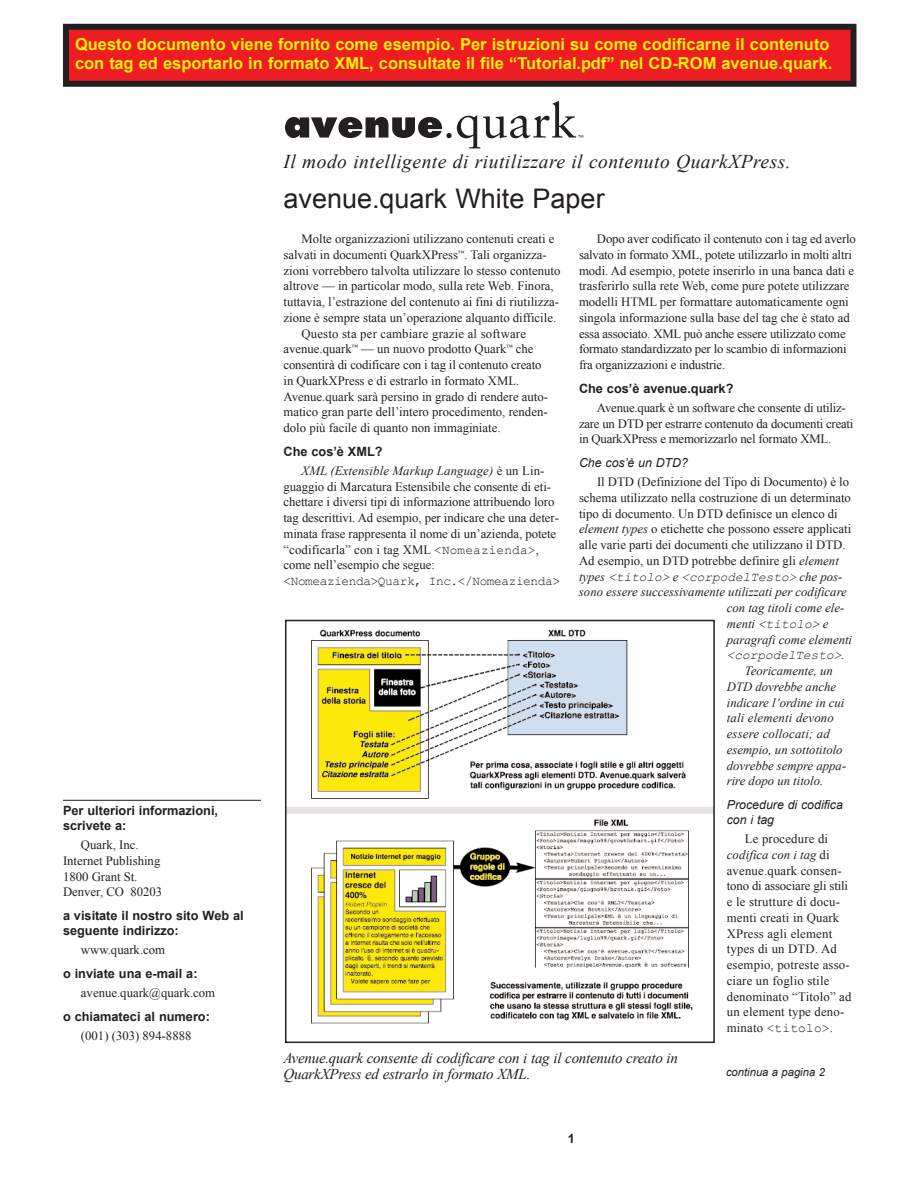
<style>
.page{position:relative;width:918px;height:1188px;background:#fff}
.page>*{position:absolute;margin:0;border:0;box-sizing:border-box;transform-origin:0 0}
.t1{font:27px "Arial";color:#231f20}
.t2{font:italic 19.5px "Times New Roman";letter-spacing:.025em;color:#231f20}
.t3{font:700 16.5px/19.8px "Arial";color:#fff101}
.t4{font:italic 15px/15.8px "Times New Roman";letter-spacing:-.015em;color:#231f20}
.t5{font:12.75px/15.8px "Times New Roman";color:#231f20}
.t6{font:italic 12.75px/15.8px "Times New Roman";color:#231f20;text-align:right}
.t7{font:700 12.75px/15px "Arial";color:#231f20}
.t8{font:italic 12.75px "Courier New";color:#231f20}
.t9{font:12.75px "Courier New";letter-spacing:-.03em;color:#231f20}
.t10{font:italic 12.3px/15px "Arial";color:#231f20}
.t11{font:italic 11.25px "Arial";color:#231f20}
.s1{font-style:italic}
.s2{font-family:"Courier New"}
.s3{font-family:"Times New Roman"}
</style>
<div class="page">
<hr style="left:63px;top:800px;width:198px;height:1px;background:#231f20">
<svg style="left:285px;top:101px;width:298px;height:48px"></svg>
<img style="left:288px;top:629px;width:424px;height:395px">
<div style="left:285px;top:620px;width:430px;height:423px;border:2px solid #231f20"></div>
<div style="left:66px;top:27px;width:788px;height:57px;background:#ee1d23"></div>
<div style="left:63px;top:24px;width:793px;height:63px;border:6px solid #231f20"></div>
<p class="t3" style="left:75px;top:34px;width:759px">Questo documento viene fornito come esempio. Per istruzioni su come codificarne il contenuto con tag ed esportarlo in formato XML, consultate il file “Tutorial.pdf” nel CD-ROM avenue.quark.</p>
<h2 class="t2" style="left:284px;top:151px;width:509px">Il modo intelligente di riutilizzare il contenuto QuarkXPress.</h2>
<p class="t7" style="left:63px;top:804px;width:157px">Per ulteriori informazioni, scrivete a:</p>
<p class="t5" style="left:63px;top:837px;width:101px;text-indent:18px">Quark, Inc.<br>Internet Publishing<br>1800 Grant St.<br>Denver, CO 80203</p>
<p class="t7" style="left:63px;top:909px;width:182px">a visitate il nostro sito Web al seguente indirizzo:</p>
<p class="t5" style="left:81px;top:942px;width:86px">www.quark.com</p>
<p class="t7" style="left:63px;top:966px;width:136px">o inviate una e-mail a:</p>
<p class="t5" style="left:81px;top:985px;width:136px">avenue.quark@quark.com</p>
<p class="t7" style="left:63px;top:1009px;width:149px">o chiamateci al numero:</p>
<p class="t5" style="left:81px;top:1028px;width:112px">(001) (303) 894-8888</p>
<h1 class="t1" style="left:284px;top:184px;width:323px">avenue.quark White Paper</h1>
<p class="t5" style="left:302px;top:231px;width:254px">Molte organizzazioni utilizzano contenuti creati e</p>
<p class="t5" style="left:284px;top:247px;width:265px">salvati in documenti QuarkXPress<sup>™</sup>. Tali organizza-</p>
<p class="t5" style="left:284px;top:263px;width:278px">zioni vorrebbero talvolta utilizzare lo stesso contenuto</p>
<p class="t5" style="left:284px;top:278px;width:272px">altrove — in particolar modo, sulla rete Web. Finora,</p>
<p class="t5" style="left:284px;top:294px;width:277px">tuttavia, l’estrazione del contenuto ai fini di riutilizza-</p>
<p class="t5" style="left:284px;top:310px;width:274px">zione è sempre stata un’operazione alquanto difficile.</p>
<p class="t5" style="left:301px;top:326px;width:226px">Questo sta per cambiare grazie al software</p>
<p class="t5" style="left:284px;top:341px;width:252px">avenue.quark<sup>™</sup> — un nuovo prodotto Quark<sup>™</sup> che</p>
<p class="t5" style="left:284px;top:357px;width:260px">consentirà di codificare con i tag il contenuto creato</p>
<p class="t5" style="left:284px;top:373px;width:237px">in QuarkXPress e di estrarlo in formato XML.</p>
<p class="t5" style="left:284px;top:389px;width:266px">Avenue.quark sarà persino in grado di rendere auto-</p>
<p class="t5" style="left:284px;top:404px;width:266px">matico gran parte dell’intero procedimento, renden-</p>
<p class="t5" style="left:284px;top:420px;width:219px">dolo più facile di quanto non immaginiate.</p>
<p class="t7" style="left:284px;top:444px;width:101px">Che cos’è XML?</p>
<p class="t5" style="left:284px;top:463px;width:277px;text-indent:18px"><span class="s1">XML (Extensible Markup Language)</span> è un Lin&shy;guaggio di Marcatura Estensibile che consente di eti&shy;chettare i diversi tipi di informazione attribuendo loro tag descrittivi. Ad esempio, per indicare che una deter&shy;minata frase rappresenta il nome di un’azienda, potete “codificarla” con i tag XML <span class="s2">&lt;Nomeazienda&gt;</span>, come nell’esempio che segue:</p>
<p class="t9" style="left:284px;top:575px;width:278px">&lt;Nomeazienda&gt;Quark, Inc.&lt;/Nomeazienda&gt;</p>
<p class="t5" style="left:579px;top:231px;width:278px;text-indent:18px">Dopo aver codificato il contenuto con i tag ed averlo salvato in formato XML, potete utilizzarlo in molti altri modi. Ad esempio, potete inserirlo in una banca dati e trasferirlo sulla rete Web, come pure potete utilizzare modelli HTML per formattare automaticamente ogni singola informazione sulla base del tag che è stato ad essa associato. XML può anche essere utilizzato come formato standardizzato per lo scambio di informazioni fra organizzazioni e industrie.</p>
<p class="t7" style="left:579px;top:381px;width:156px">Che cos’è avenue.quark?</p>
<p class="t5" style="left:579px;top:400px;width:276px;text-indent:18px">Avenue.quark è un software che consente di utiliz&shy;zare un DTD per estrarre contenuto da documenti creati in QuarkXPress e memorizzarlo nel formato XML.</p>
<p class="t10" style="left:579px;top:456px;width:111px">Che cos’è un DTD?</p>
<p class="t5" style="left:579px;top:474px;width:274px;text-indent:18px">Il DTD (Definizione del Tipo di Documento) è lo schema utilizzato nella costruzione di un determinato tipo di documento. Un DTD definisce un elenco di <span class="s1">element types</span> o etichette che possono essere applicati alle varie parti dei documenti che utilizzano il DTD.<br>Ad esempio, un DTD potrebbe definire gli <span class="s1">element</span></p>
<p class="t8" style="left:579px;top:570px;width:265px"><span class="s3">types</span> &lt;titolo&gt; <span class="s3">e</span> &lt;corpodelTesto&gt; <span class="s3">che pos-</span></p>
<p class="t6" style="left:579px;top:584px;width:269px">sono essere successivamente utilizzati per codificare con tag titoli come ele-</p>
<p class="t8" style="left:727px;top:617px;width:103px"><span class="s3">menti</span> &lt;titolo&gt; <span class="s3">e</span></p>
<p class="t6" style="left:727px;top:632px;width:127px">paragrafi come elementi</p>
<p class="t8" style="left:727px;top:649px;width:119px">&lt;corpodelTesto&gt;<span class="s3">.</span></p>
<p class="t6" style="left:727px;top:663px;width:121px;text-align:left;text-indent:18px">Teoricamente, un<br>DTD dovrebbe anche indicare l’ordine in cui tali elementi devono essere collocati; ad esempio, un sottotitolo dovrebbe sempre appa&shy;rire dopo un titolo.</p>
<p class="t10" style="left:727px;top:798px;width:118px">Procedure di codifica con i tag</p>
<p class="t5" style="left:727px;top:831px;width:126px;text-indent:18px">Le procedure di <span class="s1">codifica con i tag</span> di avenue.quark consen&shy;tono di associare gli stili e le strutture di docu&shy;menti creati in Quark<br>XPress agli element types di un DTD. Ad esempio, potreste asso&shy;ciare un foglio stile denominato “Titolo” ad un element type deno-</p>
<p class="t9" style="left:727px;top:1022px;width:108px"><span class="s3">minato</span> &lt;titolo&gt;<span class="s3">.</span></p>
<p class="t4" style="left:284px;top:1050px;width:396px">Avenue.quark consente di codificare con i tag il contenuto creato in<br>QuarkXPress ed estrarlo in formato XML.</p>
<p class="t7" style="left:568px;top:1131px;width:9px">1</p>
<p class="t11" style="left:726px;top:1066px;width:100px">continua a pagina 2</p>
</div>
